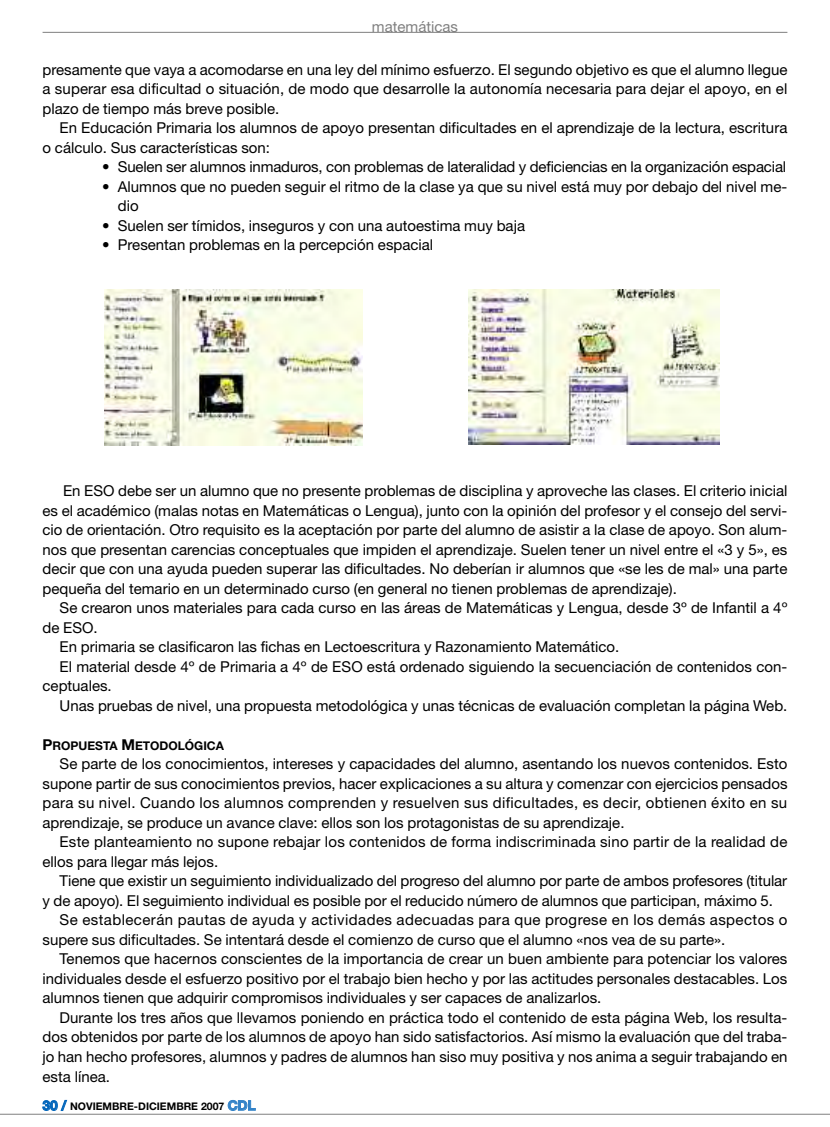
<style>
.page{position:relative;width:830px;height:1127px;background:#fff}
.page>*{position:absolute;margin:0;border:0;box-sizing:border-box;transform-origin:0 0}
.t1{font:15px/19.5px "Helvetica Neue";color:#000;text-align:justify}
.t2{font:15px "Helvetica Neue";letter-spacing:.03em;color:#000}
.t3{font:15px "Helvetica Neue";color:#808080}
.t4{font:700 12px "Helvetica Neue";color:#000}
.t5{font:700 10.5px "Helvetica Neue";color:#000}
.s1{font-size:15px}
.s2{font-size:13.5px;color:#0064ba}
.s3{font-size:13.5px;color:#3383c8}
</style>
<div class="page">
<hr style="left:43px;top:32px;width:744px;height:1px;background:#808080">
<hr style="left:0;top:1114px;width:829px;height:1px;background:#808080">
<img style="left:104px;top:289px;width:258px;height:156px">
<img style="left:468px;top:289px;width:251px;height:156px">
<p class="t3" style="left:372px;top:21px;width:88px">matemáticas</p>
<p class="t1" style="left:43px;top:61px;width:746px">presamente que vaya a acomodarse en una ley del mínimo esfuerzo. El segundo objetivo es que el alumno llegue a superar esa dificultad o situación, de modo que desarrolle la autonomía necesaria para dejar el apoyo, en el plazo de tiempo más breve posible.</p>
<p class="t1" style="left:43px;top:119px;width:746px;text-indent:17px">En Educación Primaria los alumnos de apoyo presentan dificultades en el aprendizaje de la lectura, escritura o cálculo. Sus características son:</p>
<p class="t1" style="left:102px;top:158px;width:685px">• Suelen ser alumnos inmaduros, con problemas de lateralidad y deficiencias en la organización espacial</p>
<p class="t1" style="left:118px;top:178px;width:670px;text-indent:-16px">• Alumnos que no pueden seguir el ritmo de la clase ya que su nivel está muy por debajo del nivel me&shy;dio</p>
<p class="t1" style="left:102px;top:217px;width:424px">• Suelen ser tímidos, inseguros y con una autoestima muy baja</p>
<p class="t1" style="left:102px;top:236px;width:332px">• Presentan problemas en la percepción espacial</p>
<p class="t1" style="left:43px;top:483px;width:746px;text-indent:21px">En ESO debe ser un alumno que no presente problemas de disciplina y aproveche las clases. El criterio inicial es el académico (malas notas en Matemáticas o Lengua), junto con la opinión del profesor y el consejo del servi&shy;cio de orientación. Otro requisito es la aceptación por parte del alumno de asistir a la clase de apoyo. Son alum&shy;nos que presentan carencias conceptuales que impiden el aprendizaje. Suelen tener un nivel entre el «3 y 5», es decir que con una ayuda pueden superar las dificultades. No deberían ir alumnos que «se les de mal» una parte pequeña del temario en un determinado curso (en general no tienen problemas de aprendizaje).</p>
<p class="t1" style="left:60px;top:600px;width:729px">Se crearon unos materiales para cada curso en las áreas de Matemáticas y Lengua, desde 3º de Infantil a 4º</p>
<p class="t1" style="left:43px;top:619px;width:57px">de ESO.</p>
<p class="t1" style="left:60px;top:639px;width:561px">En primaria se clasificaron las fichas en Lectoescritura y Razonamiento Matemático.</p>
<p class="t1" style="left:60px;top:658px;width:729px">El material desde 4º de Primaria a 4º de ESO está ordenado siguiendo la secuenciación de contenidos con-</p>
<p class="t1" style="left:43px;top:678px;width:71px">ceptuales.</p>
<p class="t1" style="left:60px;top:697px;width:729px">Unas pruebas de nivel, una propuesta metodológica y unas técnicas de evaluación completan la página Web.</p>
<p class="t4" style="left:43px;top:741px;width:183px"><span class="s1">P</span>ROPUESTA <span class="s1">M</span>ETODOLÓGICA</p>
<p class="t1" style="left:43px;top:756px;width:746px;text-indent:17px">Se parte de los conocimientos, intereses y capacidades del alumno, asentando los nuevos contenidos. Esto supone partir de sus conocimientos previos, hacer explicaciones a su altura y comenzar con ejercicios pensados para su nivel. Cuando los alumnos comprenden y resuelven sus dificultades, es decir, obtienen éxito en su aprendizaje, se produce un avance clave: ellos son los protagonistas de su aprendizaje.</p>
<p class="t1" style="left:43px;top:834px;width:746px;text-indent:17px">Este planteamiento no supone rebajar los contenidos de forma indiscriminada sino partir de la realidad de ellos para llegar más lejos.</p>
<p class="t1" style="left:60px;top:873px;width:728px">Tiene que existir un seguimiento individualizado del progreso del alumno por parte de ambos profesores (titular</p>
<p class="t1" style="left:43px;top:892px;width:731px">y de apoyo). El seguimiento individual es posible por el reducido número de alumnos que participan, máximo 5.</p>
<p class="t2" style="left:60px;top:915px;width:729px">Se establecerán pautas de ayuda y actividades adecuadas para que progrese en los demás aspectos o</p>
<p class="t1" style="left:43px;top:931px;width:684px">supere sus dificultades. Se intentará desde el comienzo de curso que el alumno «nos vea de su parte».</p>
<p class="t1" style="left:60px;top:951px;width:729px">Tenemos que hacernos conscientes de la importancia de crear un buen ambiente para potenciar los valores</p>
<p class="t1" style="left:43px;top:970px;width:746px">individuales desde el esfuerzo positivo por el trabajo bien hecho y por las actitudes personales destacables. Los</p>
<p class="t1" style="left:43px;top:990px;width:560px">alumnos tienen que adquirir compromisos individuales y ser capaces de analizarlos.</p>
<p class="t1" style="left:60px;top:1009px;width:729px">Durante los tres años que llevamos poniendo en práctica todo el contenido de esta página Web, los resulta-</p>
<p class="t1" style="left:43px;top:1029px;width:746px">dos obtenidos por parte de los alumnos de apoyo han sido satisfactorios. Así mismo la evaluación que del traba-</p>
<p class="t1" style="left:43px;top:1048px;width:746px">jo han hecho profesores, alumnos y padres de alumnos han siso muy positiva y nos anima a seguir trabajando en</p>
<p class="t1" style="left:43px;top:1068px;width:69px">esta línea.</p>
<p class="t5" style="left:43px;top:1103px;width:214px"><span class="s2">30 /</span> NOVIEMBRE-DICIEMBRE 2007 <span class="s3">CDL</span></p>
</div>
